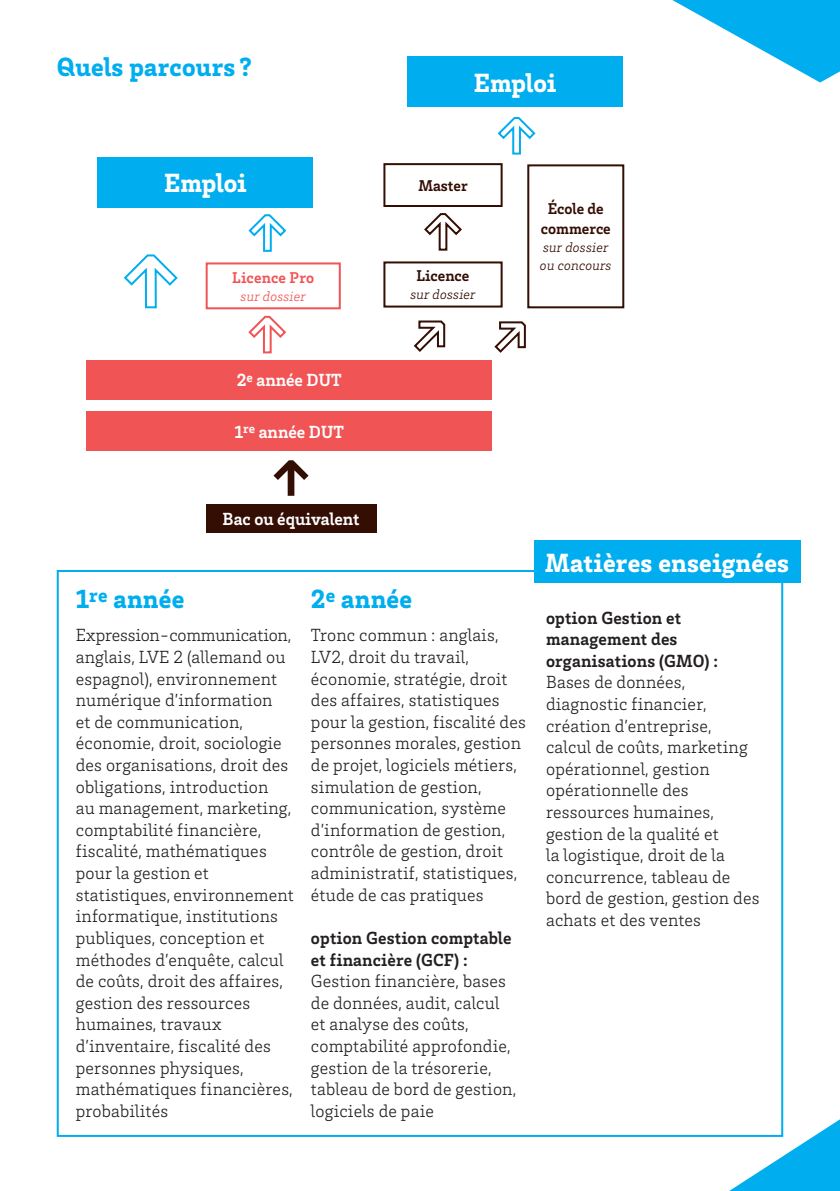
<style>
.page{position:relative;width:840px;height:1191px;background:#fff}
.page>*{position:absolute;margin:0;border:0;box-sizing:border-box;transform-origin:0 0}
._01_Titre_Bleu_13_5{font:900 27px "Brix Slab";letter-spacing:.01em;color:#00aeef}
._01_Titre_Blanc_13_5{font:900 27px "Brix Slab";letter-spacing:.01em;color:#fff}
.Titre_Blanc_13_5{font:900 27px "Brix Slab";color:#fff}
._10_TEXTE_Light_9{font:300 18px/21.6px "Brix Slab";letter-spacing:.01em;color:#231f20}
._03_SousTitre_Noir_9{font:700 18px/21.6px "Brix Slab";letter-spacing:.01em;color:#231f20}
.Titre_Blanc_9{font:700 18px "Brix Slab";color:#fff}
.Titre_Marron_9{font:700 16px/20px "Brix Slab";color:#340d03;text-align:center}
.TXT_Coul_Domaine{font:700 16px "Brix Slab";letter-spacing:.01em;color:#f05455}
.TXT_Coul_Domaine-2{font:italic 300 14px/18px "Brix Slab";letter-spacing:.01em;color:#340d03}
.TXT_Coul_Domaine-3{font:italic 300 14px "Brix Slab";letter-spacing:.01em;color:#f05455}
</style>
<div class="page">
<svg style="left:729px;top:1119px;width:110px;height:72px"></svg>
<div style="left:58px;top:571px;width:723px;height:565px;background:#fff"></div>
<div style="left:533px;top:541px;width:267px;height:42px;background:#00aeef"></div>
<svg style="left:672px;top:0;width:167px;height:82px"></svg>
<div style="left:206px;top:504px;width:170px;height:29px;background:#340d03"></div>
<div style="left:527px;top:164px;width:97px;height:144px;border:2px solid #340d03"></div>
<div style="left:205px;top:262px;width:135px;height:47px;border:2px solid #f05455"></div>
<div style="left:86px;top:360px;width:406px;height:39px;background:#f05455"></div>
<div style="left:86px;top:412px;width:406px;height:39px;background:#f05455"></div>
<svg style="left:273px;top:460px;width:35px;height:36px"></svg>
<svg style="left:248px;top:315px;width:39px;height:39px"></svg>
<svg style="left:123px;top:254px;width:55px;height:55px"></svg>
<svg style="left:248px;top:214px;width:39px;height:38px"></svg>
<svg style="left:413px;top:320px;width:33px;height:32px"></svg>
<svg style="left:494px;top:321px;width:32px;height:32px"></svg>
<div style="left:383px;top:163px;width:119px;height:44px;border:2px solid #340d03"></div>
<div style="left:383px;top:261px;width:119px;height:46px;border:2px solid #340d03"></div>
<svg style="left:424px;top:213px;width:38px;height:38px"></svg>
<svg style="left:497px;top:117px;width:39px;height:38px"></svg>
<div style="left:98px;top:157px;width:215px;height:50px;background:#00aeef"></div>
<div style="left:407px;top:57px;width:215px;height:50px;background:#00aeef"></div>
<p class="_01_Titre_Bleu_13_5" style="left:57px;top:49px;width:197px">Quels parcours ?</p>
<p class="Titre_Blanc_13_5" style="left:164px;top:165px;width:84px">Emploi</p>
<p class="TXT_Coul_Domaine" style="left:232px;top:267px;width:83px">Licence Pro</p>
<p class="TXT_Coul_Domaine-3" style="left:240px;top:286px;width:67px">sur dossier</p>
<p class="Titre_Blanc_9" style="left:237px;top:368px;width:106px">2<sup>e</sup> année DUT</p>
<p class="Titre_Blanc_9" style="left:234px;top:420px;width:111px">1<sup>re</sup> année DUT</p>
<p class="Titre_Blanc_9" style="left:155px;top:419px;width:138px">Bac ou équivalent</p>
<p class="Titre_Blanc_9" style="left:222px;top:507px;width:138px">Bac ou équivalent</p>
<p class="Titre_Blanc_13_5" style="left:473px;top:65px;width:84px">Emploi</p>
<p class="Titre_Marron_9" style="left:418px;top:175px;width:51px">Master</p>
<p class="Titre_Marron_9" style="left:416px;top:265px;width:54px">Licence</p>
<p class="TXT_Coul_Domaine-2" style="left:410px;top:285px;width:67px">sur dossier</p>
<p class="Titre_Marron_9" style="left:540px;top:198px;width:71px">École de commerce</p>
<p class="TXT_Coul_Domaine-2" style="left:539px;top:238px;width:73px">sur dossier ou concours</p>
<p class="_01_Titre_Blanc_13_5" style="left:545px;top:544px;width:245px">Matières enseignées</p>
<p class="_01_Titre_Bleu_13_5" style="left:76px;top:581px;width:110px">1<sup>re</sup> année</p>
<p class="_10_TEXTE_Light_9" style="left:76px;top:624px;width:219px">Expression-communication, anglais, LVE 2 (allemand ou espagnol), environnement numérique d’information<br>et de communication, économie, droit, sociologie des organisations, droit des obligations, introduction<br>au management, marketing, comptabilité financière, fiscalité, mathématiques pour la gestion et statistiques, environnement informatique, institutions publiques, conception et méthodes d’enquête, calcul de coûts, droit des affaires, gestion des ressources humaines, travaux d’inventaire, fiscalité des personnes physiques, mathématiques financières, probabilités</p>
<p class="_01_Titre_Bleu_13_5" style="left:311px;top:581px;width:103px">2<sup>e</sup> année</p>
<p class="_10_TEXTE_Light_9" style="left:311px;top:624px;width:216px">Tronc commun : anglais,<br>LV2, droit du travail, économie, stratégie, droit des affaires, statistiques pour la gestion, fiscalité des personnes morales, gestion de projet, logiciels métiers, simulation de gestion, communication, système d’information de gestion, contrôle de gestion, droit administratif, statistiques, étude de cas pratiques</p>
<p class="_03_SousTitre_Noir_9" style="left:311px;top:926px;width:202px">option Gestion comptable et financière (GCF) :</p>
<p class="_10_TEXTE_Light_9" style="left:311px;top:969px;width:207px">Gestion financière, bases de données, audit, calcul et analyse des coûts, comptabilité approfondie, gestion de la trésorerie, tableau de bord de gestion, logiciels de paie</p>
<p class="_03_SousTitre_Noir_9" style="left:545px;top:606px;width:173px">option Gestion et management des organisations (GMO) :</p>
<p class="_10_TEXTE_Light_9" style="left:545px;top:671px;width:215px">Bases de données, diagnostic financier, création d’entreprise, calcul de coûts, marketing opérationnel, gestion opérationnelle des ressources humaines, gestion de la qualité et<br>la logistique, droit de la concurrence, tableau de bord de gestion, gestion des achats et des ventes</p>
</div>
